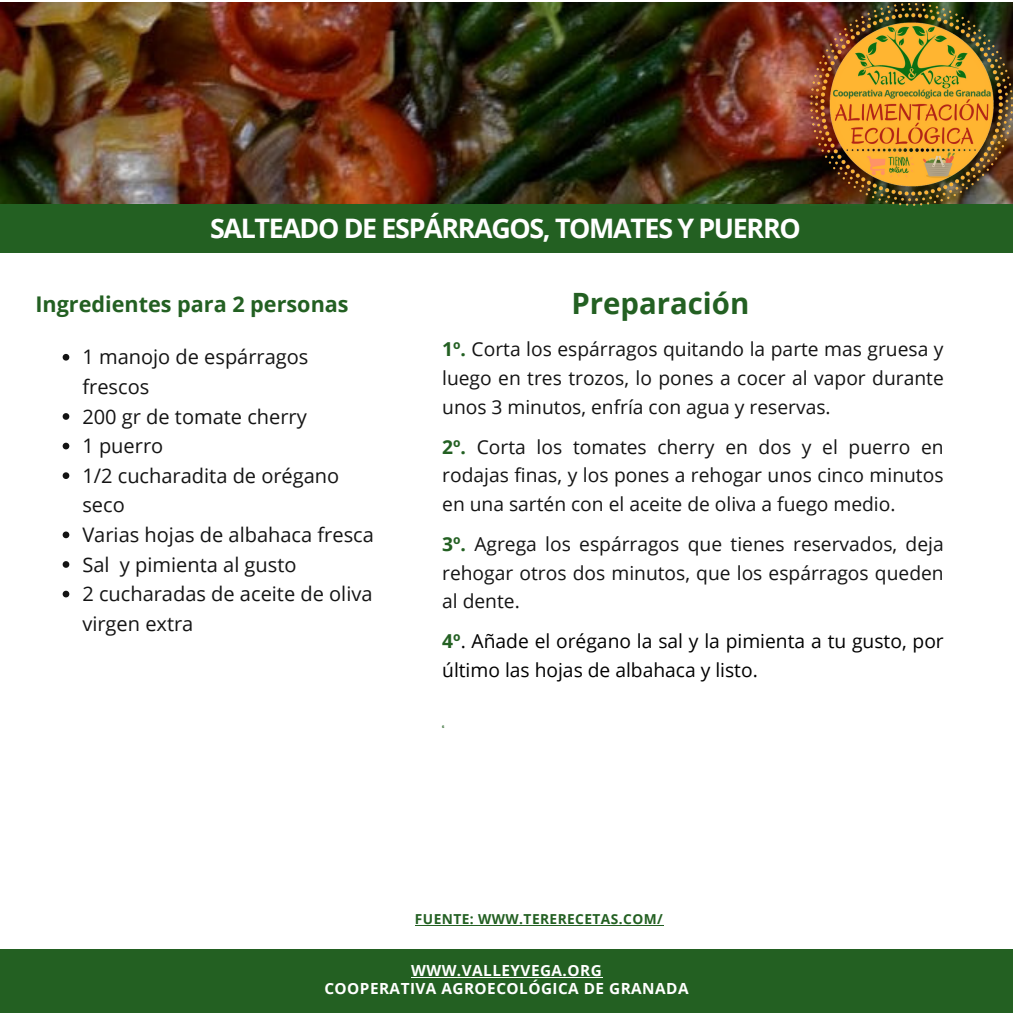
<style>
.page{position:relative;width:1013px;height:1013px;background:#fff}
.page>*{position:absolute;margin:0;border:0;box-sizing:border-box;transform-origin:0 0}
.t1{font:700 29.38px "Open Sans";color:#236022}
.t2{font:700 26.88px "Open Sans";letter-spacing:-.05em;color:#fff}
.t3{font:700 21.62px "Open Sans";color:#236022}
.t4{font:20px/29.6px "Open Sans";color:#141414}
.t5{font:19.25px/28.6px "Open Sans";color:#141414;text-align:justify}
.t6{font:19.25px/28.6px "Open Sans";color:#000}
.t7{font:700 15.38px "Open Sans";letter-spacing:.03em;color:#fff}
.t8{font:700 13.75px "Open Sans";letter-spacing:.03em;color:#236022}
.t9{font:700 3.88px "Open Sans";color:#236022}
.s1{font-weight:700;color:#236022}
</style>
<div class="page">
<img style="left:0;top:3px;width:1012px;height:202px">
<div style="left:0;top:205px;width:1012px;height:48px;background:#236022"></div>
<img style="left:810px;top:4px;width:202px;height:201px">
<div style="left:0;top:949px;width:1012px;height:63px;background:#236022"></div>
<svg style="left:63px;top:354px;width:6px;height:6px"></svg>
<svg style="left:63px;top:413px;width:6px;height:7px"></svg>
<svg style="left:63px;top:443px;width:6px;height:6px"></svg>
<svg style="left:63px;top:472px;width:6px;height:7px"></svg>
<svg style="left:63px;top:531px;width:6px;height:7px"></svg>
<svg style="left:63px;top:561px;width:6px;height:7px"></svg>
<svg style="left:63px;top:590px;width:6px;height:7px"></svg>
<hr style="left:411px;top:977px;width:191px;height:1px;background:#fff">
<hr style="left:415px;top:924px;width:248px;height:1px;background:#236022">
<p class="t2" style="left:210px;top:209px;width:592px">SALTEADO DE ESPÁRRAGOS, TOMATES Y PUERRO</p>
<p class="t3" style="left:35px;top:289px;width:315px">Ingredientes para 2 personas</p>
<p class="t1" style="left:571px;top:282px;width:179px">Preparación</p>
<p class="t4" style="left:82px;top:342px;width:228px">1 manojo de espárragos frescos</p>
<p class="t4" style="left:82px;top:401px;width:226px">200 gr de tomate cherry</p>
<p class="t4" style="left:82px;top:430px;width:82px">1 puerro</p>
<p class="t4" style="left:82px;top:460px;width:258px">1/2 cucharadita de orégano seco</p>
<p class="t4" style="left:82px;top:519px;width:293px">Varias hojas de albahaca fresca</p>
<p class="t4" style="left:82px;top:549px;width:216px">Sal y pimienta al gusto</p>
<p class="t4" style="left:82px;top:578px;width:292px">2 cucharadas de aceite de oliva virgen extra</p>
<p class="t5" style="left:442px;top:335px;width:503px"><span class="s1">1º.</span> Corta los espárragos quitando la parte mas gruesa y luego en tres trozos, lo pones a cocer al vapor durante unos 3 minutos, enfría con agua y reservas.</p>
<p class="t5" style="left:442px;top:432px;width:503px"><span class="s1">2º.</span> Corta los tomates cherry en dos y el puerro en rodajas finas, y los pones a rehogar unos cinco minutos en una sartén con el aceite de oliva a fuego medio.</p>
<p class="t5" style="left:442px;top:529px;width:503px"><span class="s1">3º.</span> Agrega los espárragos que tienes reservados, deja rehogar otros dos minutos, que los espárragos queden al dente.</p>
<p class="t6" style="left:442px;top:626px;width:503px"><span class="s1">4º</span>. Añade el orégano la sal y la pimienta a tu gusto, por último las hojas de albahaca y listo.</p>
<p class="t9" style="left:442px;top:723px;width:4px">6</p>
<p class="t8" style="left:415px;top:909px;width:249px">FUENTE: WWW.TERERECETAS.COM/</p>
<p class="t7" style="left:411px;top:960px;width:192px">WWW.VALLEYVEGA.ORG</p>
<p class="t7" style="left:324px;top:977px;width:366px">COOPERATIVA AGROECOLÓGICA DE GRANADA</p>
</div>
